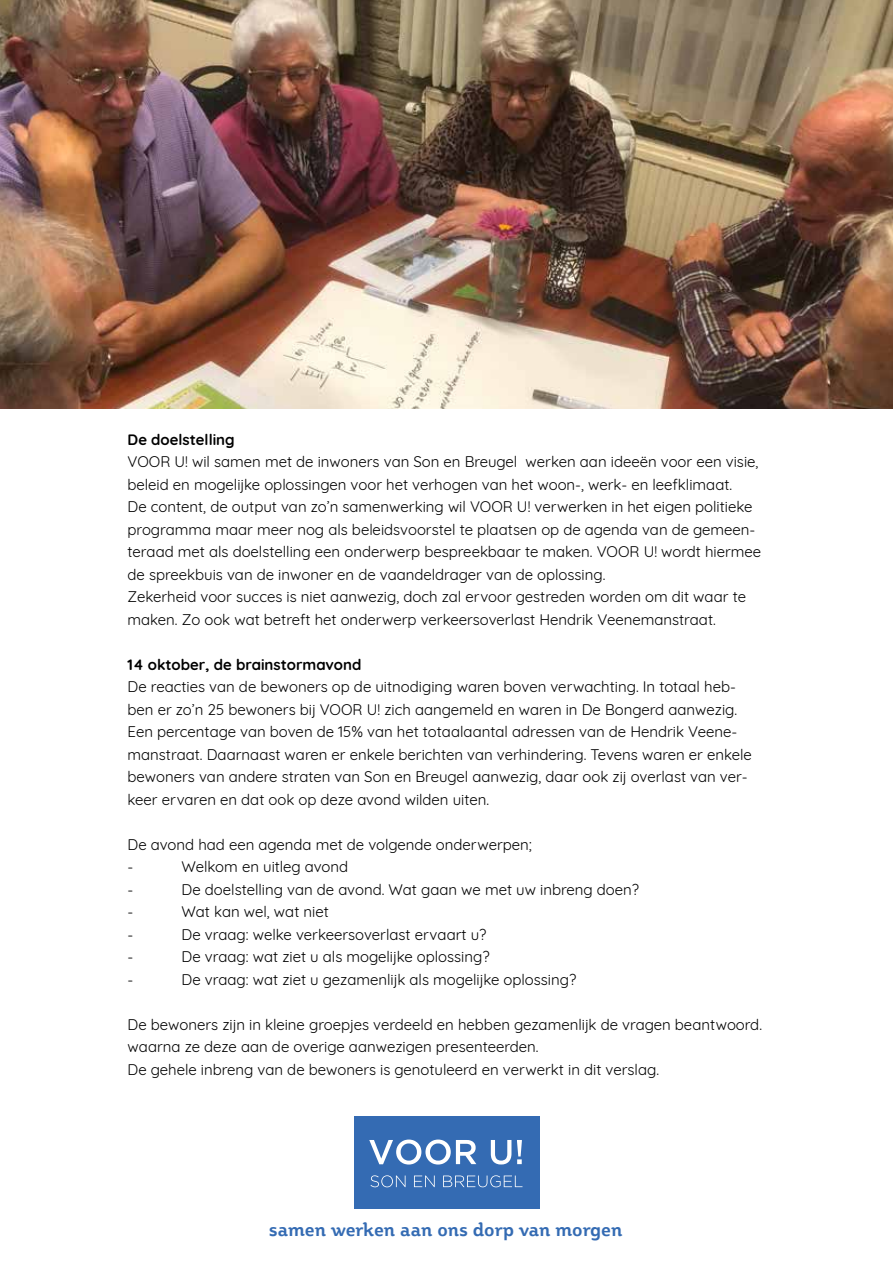
<style>
.page{position:relative;width:893px;height:1263px;background:#fff}
.page>*{position:absolute;margin:0;border:0;box-sizing:border-box;transform-origin:0 0}
.t1{font:700 18px "Plume";color:#346bb3}
.t2{font:15px/22.5px "Quicksand";color:#000}
.t3{font:700 15px "Quicksand";color:#000}
</style>
<div class="page">
<div style="left:354px;top:1116px;width:185px;height:93px;background:#346bb3"></div>
<svg style="left:370px;top:1175px;width:152px;height:12px"></svg>
<svg style="left:369px;top:1139px;width:153px;height:25px"></svg>
<img style="left:0;top:0;width:893px;height:409px">
<p class="t3" style="left:128px;top:427px;width:109px">De doelstelling</p>
<p class="t2" style="left:128px;top:449px;width:635px">VOOR U! wil samen met de inwoners van Son en Breugel werken aan ideeën voor een visie, beleid en mogelijke oplossingen voor het verhogen van het woon-, werk- en leefklimaat.<br>De content, de output van zo’n samenwerking wil VOOR U! verwerken in het eigen politieke programma maar meer nog als beleidsvoorstel te plaatsen op de agenda van de gemeen&shy;teraad met als doelstelling een onderwerp bespreekbaar te maken. VOOR U! wordt hiermee de spreekbuis van de inwoner en de vaandeldrager van de oplossing.<br>Zekerheid voor succes is niet aanwezig, doch zal ervoor gestreden worden om dit waar te maken. Zo ook wat betreft het onderwerp verkeersoverlast Hendrik Veenemanstraat.</p>
<p class="t3" style="left:128px;top:652px;width:235px">14 oktober, de brainstormavond</p>
<p class="t2" style="left:128px;top:674px;width:626px">De reacties van de bewoners op de uitnodiging waren boven verwachting. In totaal heb&shy;ben er zo’n 25 bewoners bij VOOR U! zich aangemeld en waren in De Bongerd aanwezig.<br>Een percentage van boven de 15% van het totaalaantal adressen van de Hendrik Veene&shy;manstraat. Daarnaast waren er enkele berichten van verhindering. Tevens waren er enkele bewoners van andere straten van Son en Breugel aanwezig, daar ook zij overlast van ver&shy;keer ervaren en dat ook op deze avond wilden uiten.</p>
<p class="t2" style="left:128px;top:831px;width:406px">De avond had een agenda met de volgende onderwerpen; -</p>
<p class="t2" style="left:182px;top:854px;width:168px">Welkom en uitleg avond</p>
<p class="t2" style="left:128px;top:876px;width:7px">-</p>
<p class="t2" style="left:182px;top:876px;width:459px">De doelstelling van de avond. Wat gaan we met uw inbreng doen?</p>
<p class="t2" style="left:128px;top:899px;width:7px">-</p>
<p class="t2" style="left:182px;top:899px;width:149px">Wat kan wel, wat niet</p>
<p class="t2" style="left:128px;top:921px;width:7px">-</p>
<p class="t2" style="left:182px;top:921px;width:306px">De vraag: welke verkeersoverlast ervaart u?</p>
<p class="t2" style="left:128px;top:944px;width:7px">-</p>
<p class="t2" style="left:182px;top:944px;width:310px">De vraag: wat ziet u als mogelijke oplossing?</p>
<p class="t2" style="left:128px;top:966px;width:7px">-</p>
<p class="t2" style="left:182px;top:966px;width:396px">De vraag: wat ziet u gezamenlijk als mogelijke oplossing?</p>
<p class="t2" style="left:128px;top:1011px;width:636px">De bewoners zijn in kleine groepjes verdeeld en hebben gezamenlijk de vragen beantwoord. waarna ze deze aan de overige aanwezigen presenteerden.<br>De gehele inbreng van de bewoners is genotuleerd en verwerkt in dit verslag.</p>
<p class="t1" style="left:269px;top:1218px;width:355px">samen werken aan ons dorp van morgen</p>
</div>
